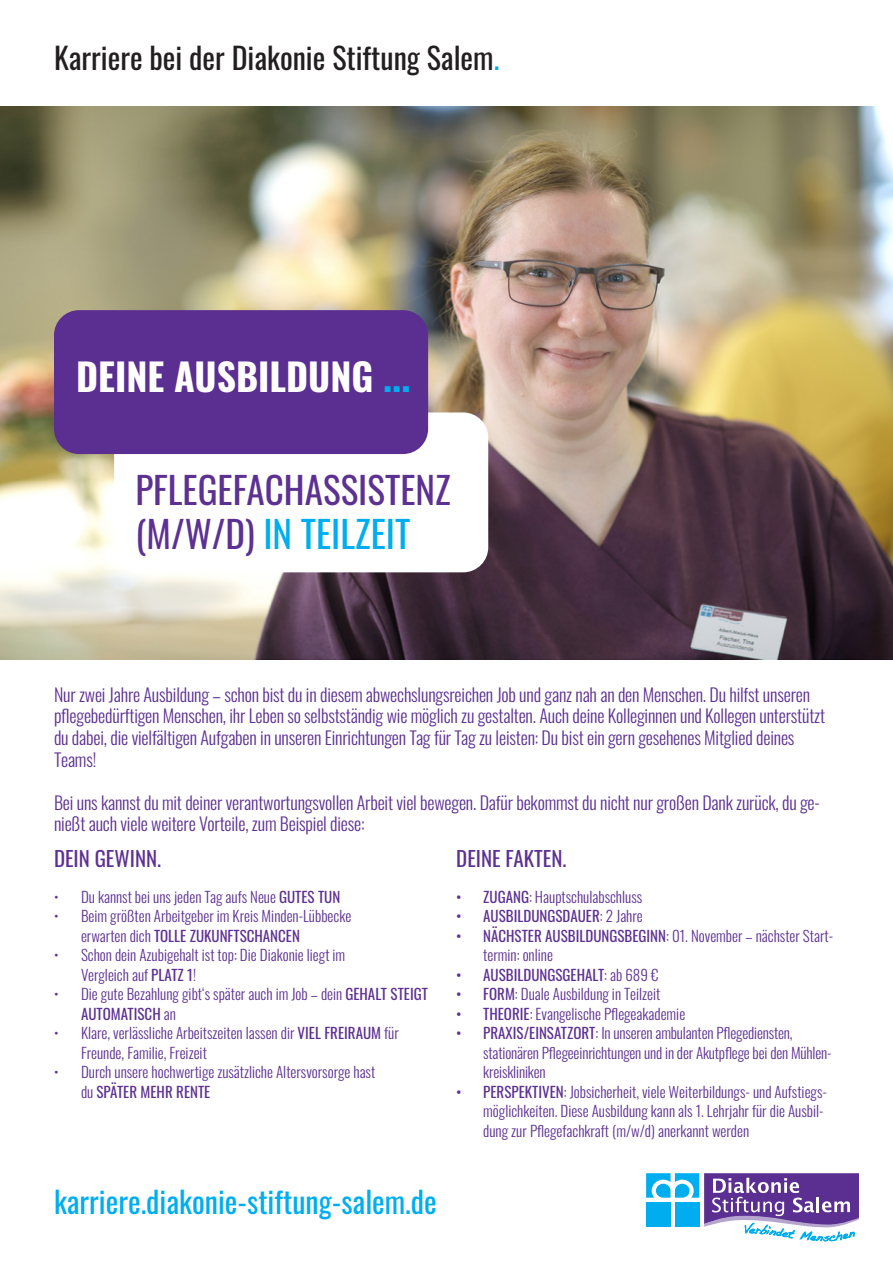
<style>
.page{position:relative;width:893px;height:1263px;background:#fff}
.page>*{position:absolute;margin:0;border:0;box-sizing:border-box;transform-origin:0 0}
.t1{font:700 37.65px "Oswald";color:#fff}
.t2{font:37.2px/44.7px "Oswald";color:#5d3192}
.t3{font:30px "Oswald";color:#231f20}
.t4{font:30px "Oswald";color:#00aeef}
.t5{font:21px "Oswald";color:#5d3192}
.t6{font:300 18px/21.6px "Oswald";letter-spacing:-.01em;color:#5d3192}
.t7{font:300 15px/19.5px "Oswald";color:#5d3192}
.t8{font:15px "Oswald";color:#5d3192}
.s1{color:#00aeef}
.s2{font-weight:400}
.s3{font-weight:300}
</style>
<div class="page">
<svg style="left:646px;top:1173px;width:213px;height:68px"></svg>
<img style="left:0;top:106px;width:893px;height:553px">
<div style="left:114px;top:412px;width:374px;height:160px;background:#fff;border-radius:25px"></div>
<div style="left:54px;top:310px;width:374px;height:144px;background:#5b2e91;border-radius:25px"></div>
<h3 class="t3" style="left:54px;top:31px;width:447px">Karriere bei der Diakonie Stiftung Salem<span class="s1">.</span></h3>
<h1 class="t1" style="left:76px;top:357px;width:336px">DEINE AUSBILDUNG <span class="s1">...</span></h1>
<h2 class="t2" style="left:135px;top:463px;width:317px">PFLEGEFACHASSISTENZ (M/W/D) <span class="s1">IN TEILZEIT</span></h2>
<p class="t6" style="left:54px;top:682px;width:772px">Nur zwei Jahre Ausbildung – schon bist du in diesem abwechslungsreichen Job und ganz nah an den Menschen. Du hilfst unseren pflegebedürftigen Menschen, ihr Leben so selbstständig wie möglich zu gestalten. Auch deine Kolleginnen und Kollegen unterstützt du dabei, die vielfältigen Aufgaben in unseren Einrichtungen Tag für Tag zu leisten: Du bist ein gern gesehenes Mitglied deines Teams!</p>
<p class="t6" style="left:54px;top:790px;width:767px">Bei uns kannst du mit deiner verantwortungsvollen Arbeit viel bewegen. Dafür bekommst du nicht nur großen Dank zurück, du ge&shy;nießt auch viele weitere Vorteile, zum Beispiel diese:</p>
<h3 class="t5" style="left:54px;top:840px;width:109px">DEIN GEWINN.</h3>
<p class="t7" style="left:54px;top:885px;width:288px">• Du kannst bei uns jeden Tag aufs Neue <span class="s2">GUTES TUN</span></p>
<p class="t7" style="left:81px;top:905px;width:272px;text-indent:-27px">• Beim größten Arbeitgeber im Kreis Minden-Lübbecke erwarten dich <span class="s2">TOLLE ZUKUNFTSCHANCEN</span></p>
<p class="t7" style="left:81px;top:944px;width:266px;text-indent:-27px">• Schon dein Azubigehalt ist top: Die Diakonie liegt im<br>Vergleich auf <span class="s2">PLATZ 1</span>!</p>
<p class="t7" style="left:81px;top:983px;width:348px;text-indent:-27px">• Die gute Bezahlung gibt‘s später auch im Job – dein <span class="s2">GEHALT STEIGT<br>AUTOMATISCH</span> an</p>
<p class="t7" style="left:81px;top:1022px;width:319px;text-indent:-27px">• Klare, verlässliche Arbeitszeiten lassen dir <span class="s2">VIEL FREIRAUM</span> für<br>Freunde, Familie, Freizeit</p>
<p class="t7" style="left:81px;top:1061px;width:296px;text-indent:-27px">• Durch unsere hochwertige zusätzliche Altersvorsorge hast du <span class="s2">SPÄTER MEHR RENTE</span></p>
<h3 class="t4" style="left:54px;top:1175px;width:384px">karriere.diakonie-stiftung-salem.de</h3>
<h3 class="t5" style="left:456px;top:840px;width:112px">DEINE FAKTEN.</h3>
<p class="t7" style="left:456px;top:885px;width:187px"><span class="s2">• ZUGANG</span>: Hauptschulabschluss</p>
<p class="t8" style="left:456px;top:903px;width:188px">• AUSBILDUNGSDAUER<span class="s3">: 2 Jahre</span></p>
<p class="t7" style="left:483px;top:924px;width:351px;text-indent:-27px"><span class="s2">• NÄCHSTER AUSBILDUNGSBEGINN</span>: 01. November – nächster Start&shy;termin: online</p>
<p class="t8" style="left:456px;top:961px;width:204px">• AUSBILDUNGSGEHALT<span class="s3">: ab 689 €</span></p>
<p class="t7" style="left:456px;top:983px;width:206px"><span class="s2">• FORM</span>: Duale Ausbildung in Teilzeit</p>
<p class="t7" style="left:456px;top:1002px;width:230px"><span class="s2">• THEORIE</span>: Evangelische Pflegeakademie</p>
<p class="t7" style="left:483px;top:1022px;width:350px;text-indent:-27px"><span class="s2">• PRAXIS/EINSATZORT</span>: In unseren ambulanten Pflegediensten, stationären Pflegeeinrichtungen und in der Akutpflege bei den Mühlen&shy;kreiskliniken</p>
<p class="t7" style="left:483px;top:1080px;width:345px;text-indent:-27px"><span class="s2">• PERSPEKTIVEN</span>: Jobsicherheit, viele Weiterbildungs- und Aufstiegs&shy;möglichkeiten. Diese Ausbildung kann als 1. Lehrjahr für die Ausbil&shy;dung zur Pflegefachkraft (m/w/d) anerkannt werden</p>
</div>
